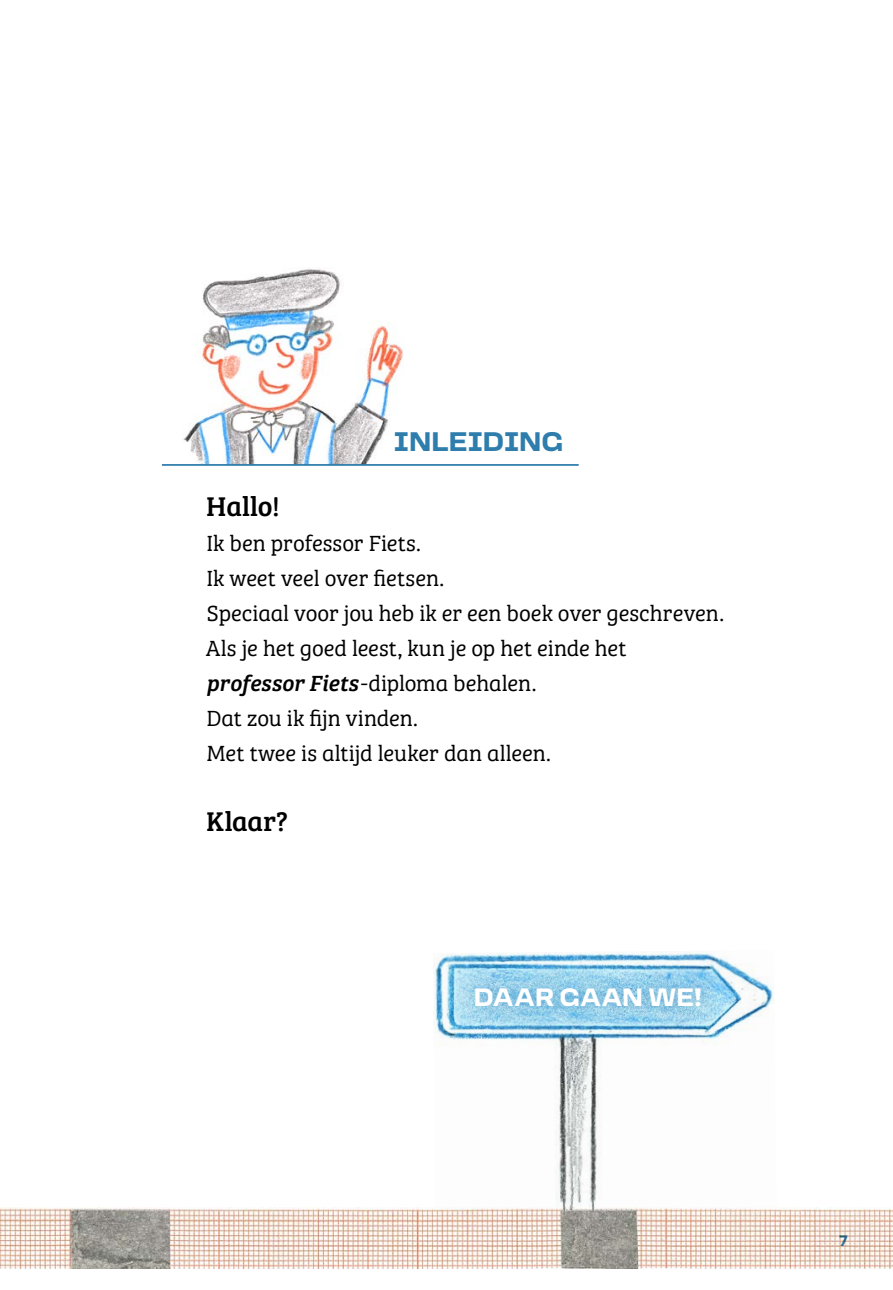
<style>
.page{position:relative;width:893px;height:1290px;background:#fff}
.page>*{position:absolute;margin:0;border:0;box-sizing:border-box;transform-origin:0 0}
.t1{font:28px "Bree Serif";color:#000}
.t2{font:700 28px "Loos Wide";color:#2e7dad}
.t3{font:700 26.07px "Loos Wide";letter-spacing:.01em;color:#fff}
.t4{font:22.75px/35px "Bree Serif Lt";color:#000}
.t5{font:700 15.75px "Loos Normal";color:#2e7dad}
.s1{font-family:"Bree Serif";font-style:italic}
</style>
<div class="page">
<img style="left:433px;top:952px;width:341px;height:255px">
<div style="left:456px;top:969px;width:264px;height:57px;background:#2e7dad;opacity:.65"></div>
<img style="left:0;top:1207px;width:893px;height:61px">
<img style="left:183px;top:269px;width:221px;height:195px">
<hr style="left:162px;top:464px;width:417px;height:2px;background:#2e7dad">
<p class="t2" style="left:394px;top:421px;width:171px">INLEIDING</p>
<p class="t1" style="left:206px;top:486px;width:75px">Hallo!</p>
<p class="t4" style="left:206px;top:525px;width:520px">Ik ben professor Fiets.<br>Ik weet veel over fietsen.<br>Speciaal voor jou heb ik er een boek over geschreven.<br>Als je het goed leest, kun je op het einde het <span class="s1">professor Fiets</span> -diploma behalen.<br>Dat zou ik fijn vinden.<br>Met twee is altijd leuker dan alleen.</p>
<p class="t1" style="left:206px;top:801px;width:83px">Klaar?</p>
<p class="t3" style="left:474px;top:978px;width:230px">DAAR GAAN WE!</p>
<p class="t5" style="left:839px;top:1229px;width:10px">7</p>
</div>
